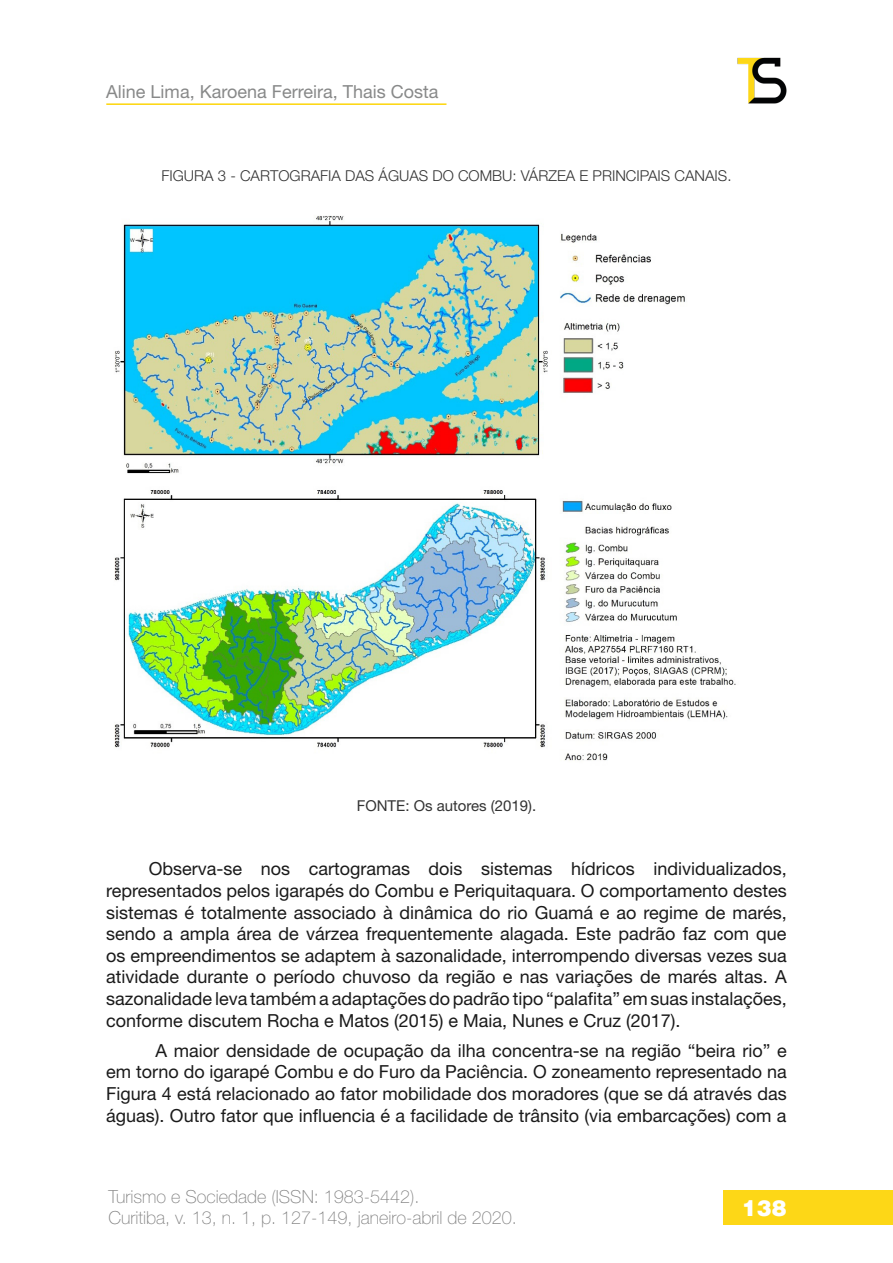
<style>
.page{position:relative;width:893px;height:1263px;background:#fff}
.page>*{position:absolute;margin:0;border:0;box-sizing:border-box;transform-origin:0 0}
.t1{font:900 22.5px "Helvetica";color:#fff}
.Corpo{font:18px/21.6px "Helvetica Neue LT Std";color:#1a1a1a;text-align:justify}
.t2{font:100 18px/21.6px "Helvetica Neue LT Std";color:#808080}
.t3{font:18px "Helvetica Neue LT Std";color:#888989}
.Título_-_tabela{font:300 15px "Helvetica Neue LT Std";color:#333}
.Legenda__figuras___t{font:15px "Helvetica Neue LT Std";color:#333}
</style>
<div class="page">
<img style="left:737px;top:57px;width:50px;height:47px">
<div style="left:724px;top:1190px;width:169px;height:34px;background:#fdd717"></div>
<hr style="left:106px;top:103px;width:340px;height:2px;background:#fdd509">
<img style="left:114px;top:215px;width:622px;height:546px">
<p class="t3" style="left:106px;top:81px;width:334px">Aline Lima, Karoena Ferreira, Thais Costa</p>
<p class="Título_-_tabela" style="left:161px;top:166px;width:572px">FIGURA 3 - CARTOGRAFIA DAS ÁGUAS DO COMBU: VÁRZEA E PRINCIPAIS CANAIS.</p>
<p class="Legenda__figuras___t" style="left:357px;top:797px;width:181px">FONTE: Os autores (2019).</p>
<p class="Corpo" style="left:106px;top:858px;width:682px;text-indent:43px">Observa-se nos cartogramas dois sistemas hídricos individualizados, representados pelos igarapés do Combu e Periquitaquara. O comportamento destes sistemas é totalmente associado à dinâmica do rio Guamá e ao regime de marés, sendo a ampla área de várzea frequentemente alagada. Este padrão faz com que os empreendimentos se adaptem à sazonalidade, interrompendo diversas vezes sua atividade durante o período chuvoso da região e nas variações de marés altas. A sazonalidade leva também a adaptações do padrão tipo “palafita” em suas instalações, conforme discutem Rocha e Matos (2015) e Maia, Nunes e Cruz (2017).</p>
<p class="Corpo" style="left:106px;top:1039px;width:682px;text-indent:49px">A maior densidade de ocupação da ilha concentra-se na região “beira rio” e em torno do igarapé Combu e do Furo da Paciência. O zoneamento representado na Figura 4 está relacionado ao fator mobilidade dos moradores (que se dá através das águas). Outro fator que influencia é a facilidade de trânsito (via embarcações) com a</p>
<p class="t2" style="left:108px;top:1185px;width:410px">Turismo e Sociedade (ISSN: 1983-5442).<br>Curitiba, v. 13, n. 1, p. 127-149, janeiro-abril de 2020.</p>
<p class="t1" style="left:742px;top:1194px;width:46px">138</p>
</div>
